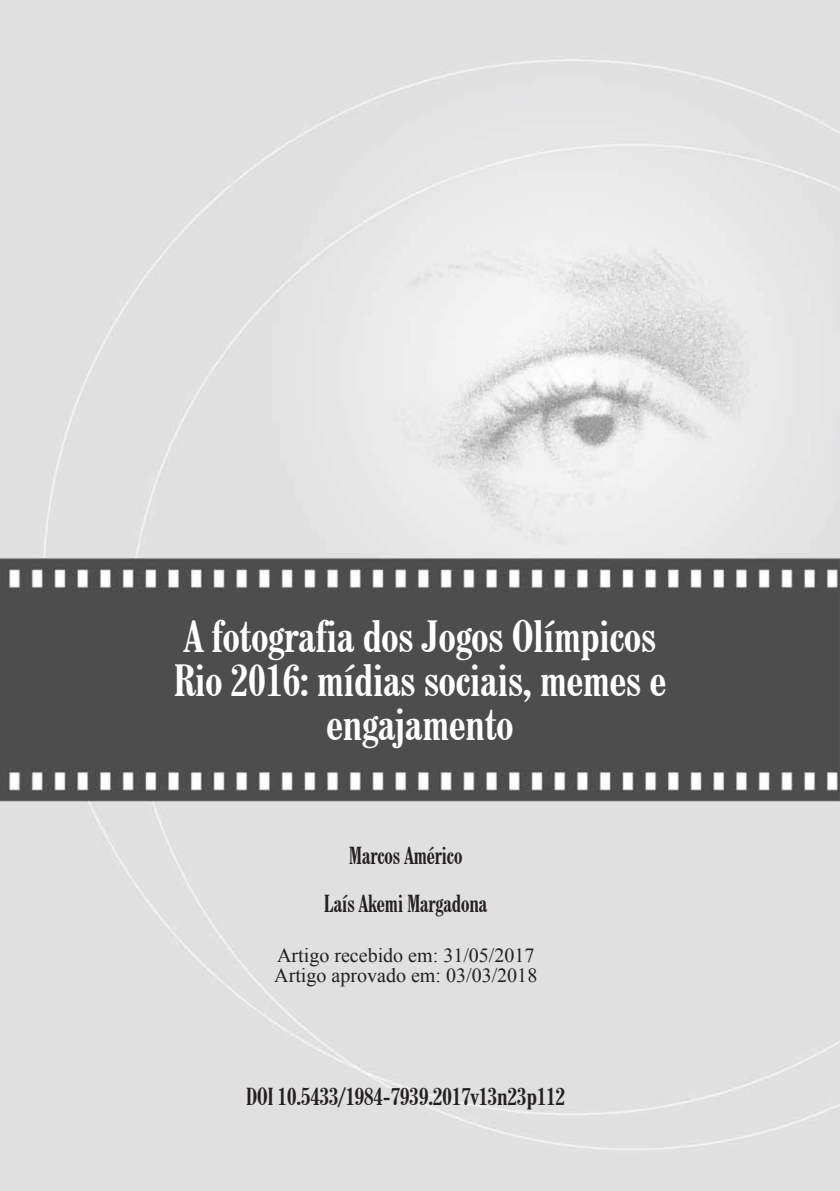
<style>
.page{position:relative;width:840px;height:1191px;background:#fff}
.page>*{position:absolute;margin:0;border:0;box-sizing:border-box;transform-origin:0 0}
.capa{font:700 condensed 44px/44px "Century Schoolbook BT";color:#fff;text-align:center}
.autores_capa{font:700 condensed 24px "Century Schoolbook BT";color:#231f20;scale:.9 1}
.recebido{font:20px "Times New Roman";color:#231f20}
</style>
<div class="page">
<img style="left:0;top:0;width:839px;height:1191px">
<p class="capa" style="left:174px;top:613px;width:493px">A fotografia dos Jogos Olímpicos<br>Rio 2016: mídias sociais, memes e engajamento</p>
<p class="autores_capa" style="left:349px;top:841px;width:127px">Marcos Américo</p>
<p class="autores_capa" style="left:324px;top:889px;width:182px">Laís Akemi Margadona</p>
<p class="recebido" style="left:277px;top:942px;width:259px">Artigo recebido em: 31/05/2017</p>
<p class="recebido" style="left:274px;top:962px;width:264px">Artigo aprovado em: 03/03/2018</p>
<p class="autores_capa" style="left:246px;top:1082px;width:355px">DOI 10.5433/1984-7939.2017v13n23p112</p>
</div>
